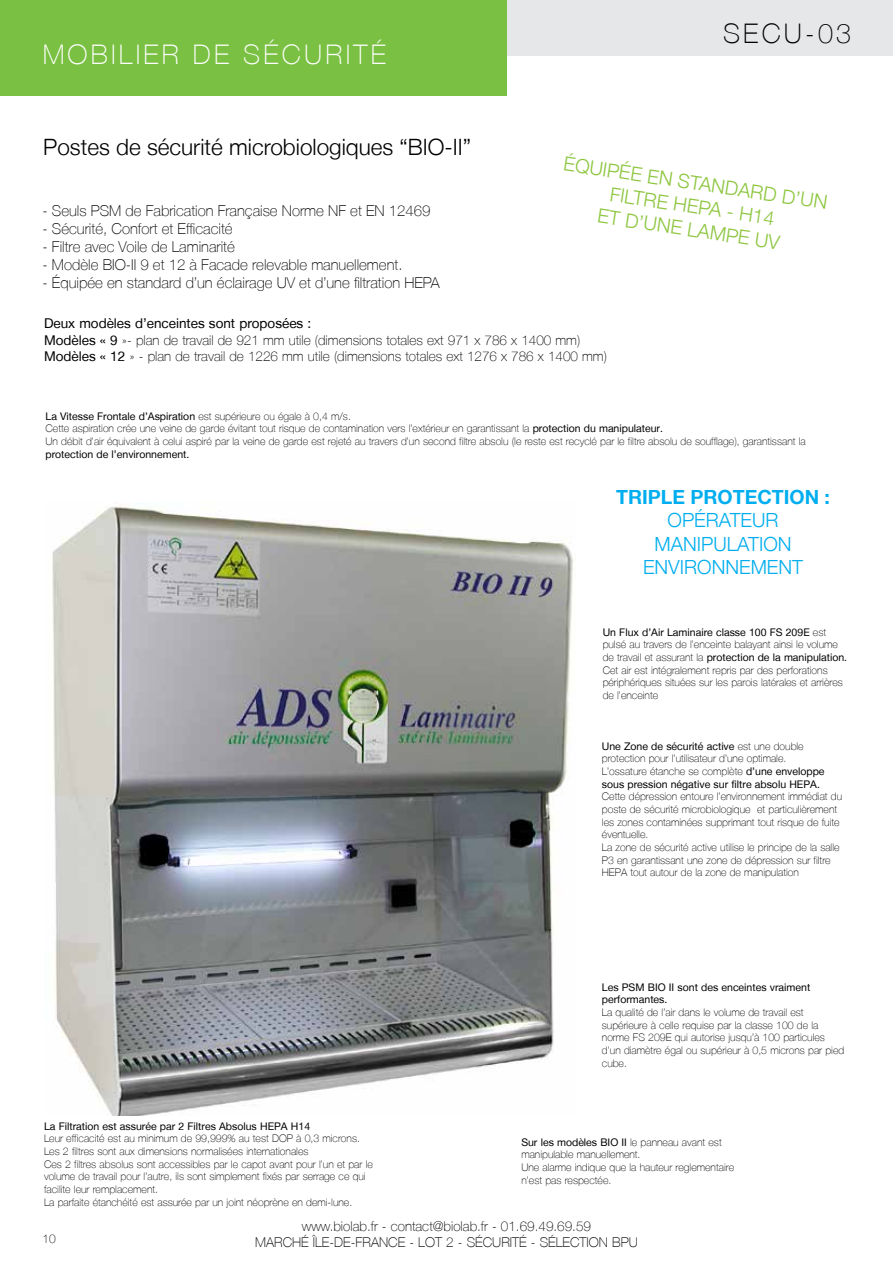
<style>
.page{position:relative;width:893px;height:1263px;background:#fff}
.page>*{position:absolute;margin:0;border:0;box-sizing:border-box;transform-origin:0 0}
.t1{font:100 27px "Helvetica Neue LT";letter-spacing:.12em;color:#fff}
.t2{font:100 27px "Helvetica Neue LT";letter-spacing:.12em;color:#000}
.t3{font:300 22.5px "Helvetica Neue LT";color:#000}
.t4{font:300 19.5px/23.4px "Helvetica Neue LT";color:#8dc63f;text-align:center}
.t5{font:300 19.5px/23.4px "Helvetica Neue LT";color:#00aeef;text-align:center}
.t6{font:700 19.5px "Helvetica Neue LT";color:#00aeef}
.t7{font:100 15px "Helvetica Neue LT";color:#000}
.t8{font:100 13.5px/16.2px "Helvetica Neue LT";color:#000}
.t9{font:100 12px "Helvetica Neue LT";color:#000}
.t10{font:100 10.5px/12.6px "Helvetica Neue LT";color:#000}
.t11{font:10.5px/12.6px "Helvetica Neue LT";color:#000}
.s1{font-weight:400}
</style>
<div class="page">
<div style="left:0;top:0;width:893px;height:55px;background:#e6e7e8"></div>
<div style="left:0;top:0;width:506px;height:96px;background:#7ac143"></div>
<img style="left:52px;top:503px;width:522px;height:613px">
<h1 class="t1" style="left:43px;top:39px;width:345px">MOBILIER DE SÉCURITÉ</h1>
<h2 class="t3" style="left:43px;top:133px;width:429px">Postes de sécurité microbiologiques “BIO-II”</h2>
<h3 class="t7" style="left:43px;top:202px;width:389px">- Seuls PSM de Fabrication Française Norme NF et EN 12469</h3>
<h3 class="t7" style="left:43px;top:220px;width:192px">- Sécurité, Confort et Efficacité</h3>
<h3 class="t7" style="left:43px;top:238px;width:194px">- Filtre avec Voile de Laminarité</h3>
<h3 class="t7" style="left:43px;top:256px;width:361px">- Modèle BIO-II 9 et 12 à Facade relevable manuellement.</h3>
<h3 class="t7" style="left:43px;top:274px;width:399px">- Équipée en standard d’un éclairage UV et d’une filtration HEPA</h3>
<h1 class="t2" style="left:723px;top:17px;width:130px">SECU-03</h1>
<h3 class="t4" style="left:565px;top:152px;width:268px;rotate:8deg">ÉQUIPÉE EN STANDARD D’UN<br>FILTRE HEPA - H14<br>ET D’UNE LAMPE UV</h3>
<p class="t8" style="left:44px;top:315px;width:564px"><span class="s1">Deux modèles d’enceintes sont proposées :<br>Modèles « 9</span> »- plan de travail de 921 mm utile (dimensions totales ext 971 x 786 x 1400 mm)<br><span class="s1">Modèles « 12</span> » - plan de travail de 1226 mm utile (dimensions totales ext 1276 x 786 x 1400 mm)</p>
<p class="t10" style="left:46px;top:410px;width:762px"><span class="s1">La Vitesse Frontale d’Aspiration</span> est supérieure ou égale à 0,4 m/s.<br>Cette aspiration crée une veine de garde évitant tout risque de contamination vers l’extérieur en garantissant la <span class="s1">protection du manipulateur.<br></span>Un débit d’air équivalent à celui aspiré par la veine de garde est rejeté au travers d’un second filtre absolu (le reste est recyclé par le filtre absolu de soufflage), garantissant la</p>
<p class="t11" style="left:46px;top:448px;width:145px">protection de l’environnement.</p>
<h3 class="t6" style="left:616px;top:485px;width:215px">TRIPLE PROTECTION :</h3>
<h3 class="t5" style="left:643px;top:508px;width:162px">OPÉRATEUR<br>MANIPULATION<br>ENVIRONNEMENT</h3>
<p class="t10" style="left:603px;top:626px;width:246px"><span class="s1">Un Flux d’Air Laminaire classe 100 FS 209E</span> est pulsé au travers de l’enceinte balayant ainsi le volume de travail et assurant la <span class="s1">protection de la manipulation.<br></span>Cet air est intégralement repris par des perforations périphériques situées sur les parois latérales et arrières de l’enceinte</p>
<p class="t10" style="left:602px;top:740px;width:224px"><span class="s1">Une Zone de sécurité active</span> est une double protection pour l’utilisateur d’une optimale.<br>L’ossature étanche se complète <span class="s1">d’une enveloppe sous pression négative sur filtre absolu HEPA.</span></p>
<p class="t10" style="left:602px;top:790px;width:242px">Cette dépression entoure l’environnement immédiat du poste de sécurité microbiologique et particulièrement les zones contaminées supprimant tout risque de fuite éventuelle.<br>La zone de sécurité active utilise le principe de la salle P3 en garantissant une zone de dépression sur filtre HEPA tout autour de la zone de manipulation</p>
<p class="t11" style="left:602px;top:980px;width:210px">Les PSM BIO II sont des enceintes vraiment performantes.</p>
<p class="t10" style="left:602px;top:1006px;width:244px">La qualité de l’air dans le volume de travail est supérieure à celle requise par la classe 100 de la norme FS 209E qui autorise jusqu’à 100 particules d’un diamètre égal ou supérieur à 0,5 microns par pied cube.</p>
<p class="t11" style="left:44px;top:1119px;width:268px">La Filtration est assurée par 2 Filtres Absolus HEPA H14</p>
<p class="t10" style="left:44px;top:1132px;width:330px">Leur efficacité est au minimum de 99,999% au test DOP à 0,3 microns.<br>Les 2 filtres sont aux dimensions normalisées internationales<br>Ces 2 filtres absolus sont accessibles par le capot avant pour l’un et par le volume de travail pour l’autre, ils sont simplement fixés par serrage ce qui facilite leur remplacement.<br>La parfaite étanchéité est assurée par un joint néoprène en demi-lune.</p>
<p class="t10" style="left:521px;top:1135px;width:214px"><span class="s1">Sur les modèles BIO II</span> le panneau avant est manipulable manuellement.<br>Une alarme indique que la hauteur reglementaire n’est pas respectée.</p>
<p class="t8" style="left:255px;top:1218px;width:384px;text-align:center">www.biolab.fr - contact@biolab.fr - 01.69.49.69.59<br>MARCHÉ ÎLE-DE-FRANCE - LOT 2 - SÉCURITÉ - SÉLECTION BPU</p>
<p class="t9" style="left:43px;top:1232px;width:15px">10</p>
</div>
